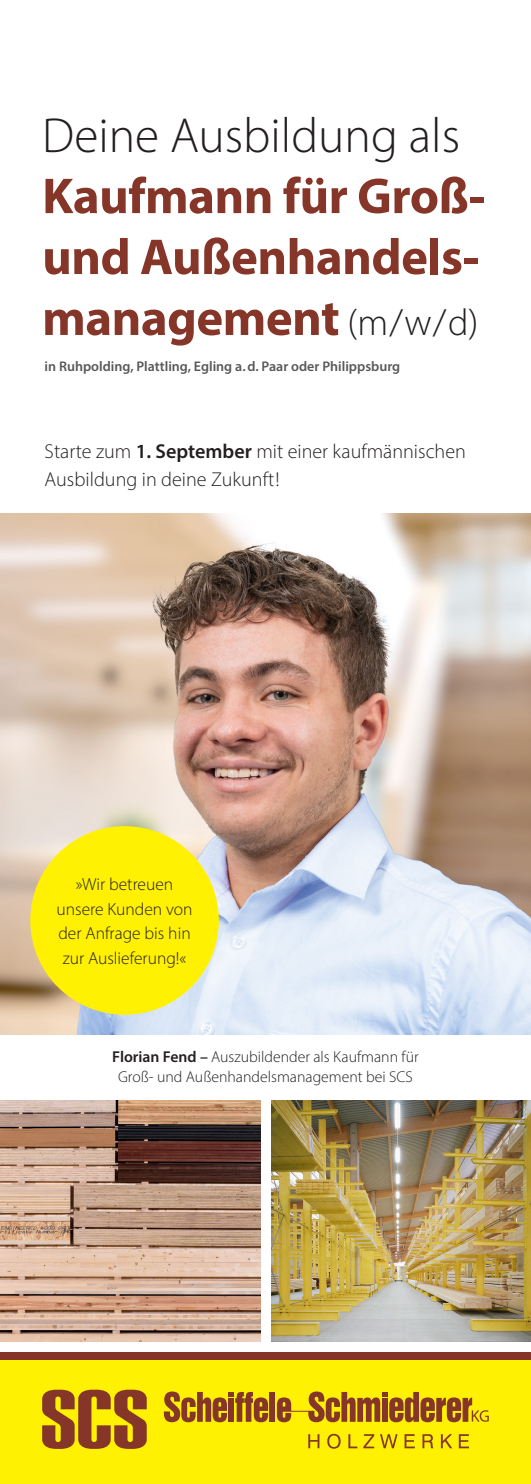
<style>
.page{position:relative;width:531px;height:1484px;background:#fff}
.page>*{position:absolute;margin:0;border:0;box-sizing:border-box;transform-origin:0 0}
.t1{font:700 50.75px/60.9px "Myriad Pro";letter-spacing:-.01em;color:#863628}
.t2{font:300 49.35px "Myriad Pro";color:#231f20}
.t3{font:300 20.12px/28px "Myriad Pro";color:#231f20}
.t4{font:300 17.5px/24.5px "Myriad Pro";color:#231f20;text-align:center}
.t5{font:300 15.75px/20.1px "Myriad Pro";color:#231f20;text-align:center}
.t6{font:600 14px "Myriad Pro";color:#57585a}
.s1{font-weight:300;font-size:37.62px;color:#231f20}
.s2{font-weight:600}
</style>
<div class="page">
<div style="left:0;top:1359px;width:531px;height:124px;background:#fff101"></div>
<div style="left:0;top:1351px;width:531px;height:8px;background:#863628"></div>
<svg style="left:42px;top:1389px;width:105px;height:60px"></svg>
<svg style="left:363px;top:1434px;width:11px;height:14px"></svg>
<svg style="left:348px;top:1434px;width:9px;height:14px"></svg>
<svg style="left:327px;top:1433px;width:13px;height:15px"></svg>
<svg style="left:308px;top:1434px;width:11px;height:14px"></svg>
<svg style="left:404px;top:1434px;width:11px;height:14px"></svg>
<svg style="left:422px;top:1434px;width:11px;height:14px"></svg>
<svg style="left:441px;top:1434px;width:11px;height:14px"></svg>
<svg style="left:380px;top:1434px;width:17px;height:14px"></svg>
<svg style="left:459px;top:1434px;width:10px;height:14px"></svg>
<svg style="left:164px;top:1391px;width:104px;height:31px"></svg>
<div style="left:269px;top:1391px;width:6px;height:30px;background:#863628"></div>
<svg style="left:277px;top:1391px;width:212px;height:31px"></svg>
<img style="left:0;top:513px;width:531px;height:521px">
<img style="left:0;top:1100px;width:260px;height:241px">
<img style="left:271px;top:1100px;width:260px;height:241px">
<div style="left:30px;top:826px;width:189px;height:188px;background:#fff101;border-radius:50%"></div>
<h2 class="t2" style="left:42px;top:106px;width:419px">Deine Ausbildung als</h2>
<h1 class="t1" style="left:42px;top:164px;width:444px">Kaufmann für Groß&shy;und Außenhandels&shy;management <span class="s1">(m/w/d)</span></h1>
<p class="t6" style="left:45px;top:357px;width:357px">in Ruhpolding, Plattling, Egling a.d. Paar oder Philippsburg</p>
<p class="t3" style="left:45px;top:437px;width:423px">Starte zum <span class="s2">1. September</span> mit einer kaufmännischen<br>Ausbildung in deine Zukunft!</p>
<p class="t4" style="left:56px;top:872px;width:138px">»Wir betreuen unsere Kunden von der Anfrage bis hin zur Auslieferung!«</p>
<p class="t5" style="left:112px;top:1046px;width:308px"><span class="s2">Florian Fend –</span> Auszubildender als Kaufmann für<br>Groß- und Außenhandelsmanagement bei SCS</p>
</div>
